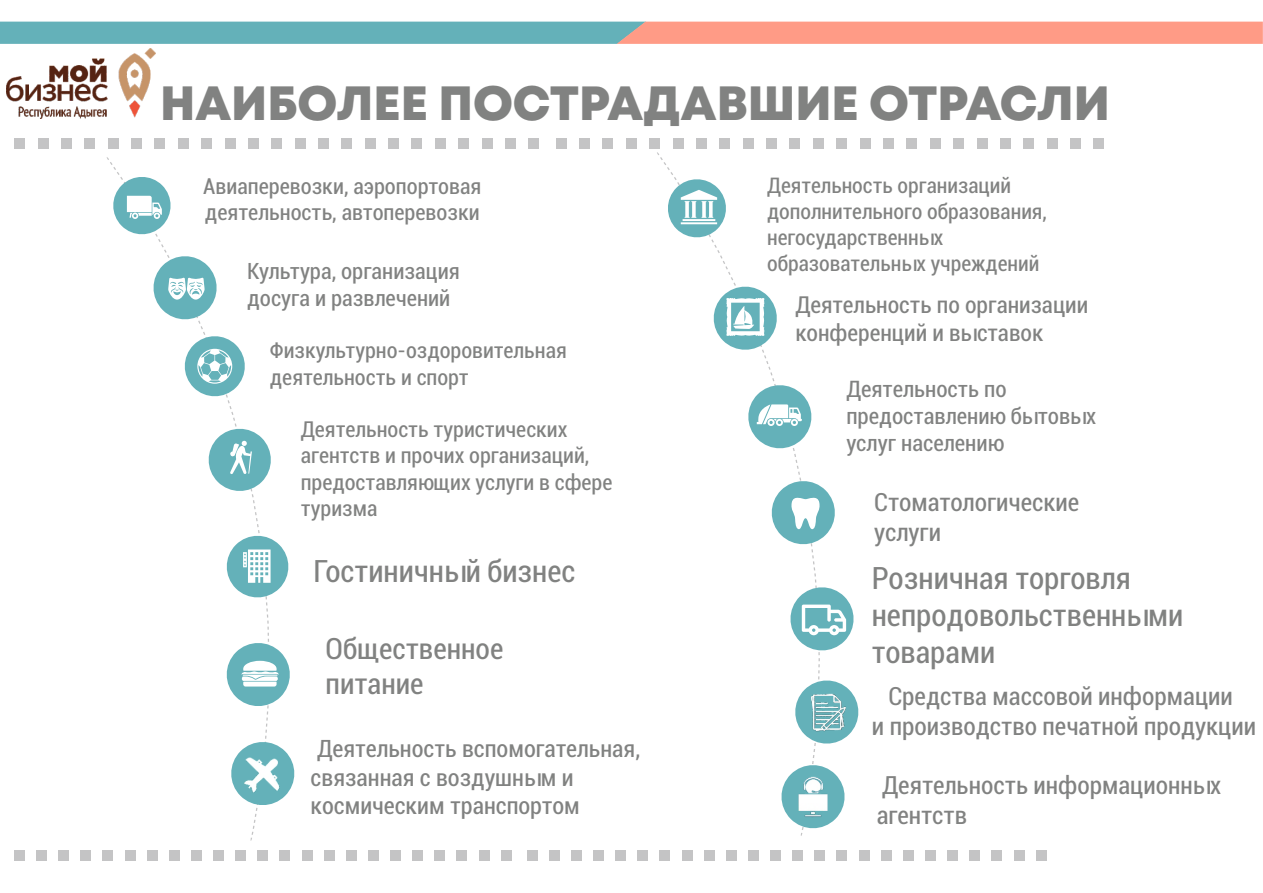
<style>
.page{position:relative;width:1263px;height:893px;background:#fff}
.page>*{position:absolute;margin:0;border:0;box-sizing:border-box;transform-origin:0 0}
.t1{font:48px "Mont Heavy DEMO";color:#818281}
.t2{font:condensed 30.9px/37px "Roboto";color:#818281}
.t3{font:condensed 29.4px/35.2px "Roboto";color:#818281}
.t4{font:condensed 25.05px/30.2px "Roboto";color:#818281}
.t5{font:condensed 24px/28.8px "Roboto";color:#818281}
.t6{font:condensed 23.4px/28px "Roboto";color:#818281}
.t7{font:condensed 22.8px/27.5px "Roboto";color:#818281}
.t8{font:condensed 22.5px/27px "Roboto";color:#818281}
.t9{font:condensed 22.2px/26.7px "Roboto";color:#818281}
.t10{font:condensed 22.05px/26.4px "Roboto";color:#818281}
.t11{font:condensed 21.6px/26px "Roboto";color:#818281}
</style>
<div class="page">
<div style="left:14px;top:138px;width:11px;height:11px;background:#c4c4c5"></div>
<div style="left:38px;top:138px;width:11px;height:11px;background:#c4c4c5"></div>
<div style="left:61px;top:138px;width:11px;height:11px;background:#c4c4c5"></div>
<div style="left:84px;top:138px;width:11px;height:11px;background:#c4c4c5"></div>
<div style="left:108px;top:138px;width:11px;height:11px;background:#c4c4c5"></div>
<div style="left:131px;top:138px;width:11px;height:11px;background:#c4c4c5"></div>
<div style="left:154px;top:138px;width:11px;height:11px;background:#c4c4c5"></div>
<div style="left:178px;top:138px;width:11px;height:11px;background:#c4c4c5"></div>
<div style="left:201px;top:138px;width:11px;height:11px;background:#c4c4c5"></div>
<div style="left:225px;top:138px;width:11px;height:11px;background:#c4c4c5"></div>
<div style="left:248px;top:138px;width:11px;height:11px;background:#c4c4c5"></div>
<div style="left:271px;top:138px;width:11px;height:11px;background:#c4c4c5"></div>
<div style="left:295px;top:138px;width:11px;height:11px;background:#c4c4c5"></div>
<div style="left:318px;top:138px;width:11px;height:11px;background:#c4c4c5"></div>
<div style="left:341px;top:138px;width:11px;height:11px;background:#c4c4c5"></div>
<div style="left:365px;top:138px;width:11px;height:11px;background:#c4c4c5"></div>
<div style="left:388px;top:138px;width:11px;height:11px;background:#c4c4c5"></div>
<div style="left:411px;top:138px;width:11px;height:11px;background:#c4c4c5"></div>
<div style="left:435px;top:138px;width:11px;height:11px;background:#c4c4c5"></div>
<div style="left:458px;top:138px;width:11px;height:11px;background:#c4c4c5"></div>
<div style="left:482px;top:138px;width:11px;height:11px;background:#c4c4c5"></div>
<div style="left:505px;top:138px;width:11px;height:11px;background:#c4c4c5"></div>
<div style="left:528px;top:138px;width:11px;height:11px;background:#c4c4c5"></div>
<div style="left:556px;top:138px;width:11px;height:11px;background:#c4c4c5"></div>
<div style="left:579px;top:138px;width:11px;height:11px;background:#c4c4c5"></div>
<div style="left:602px;top:138px;width:11px;height:11px;background:#c4c4c5"></div>
<div style="left:626px;top:138px;width:11px;height:11px;background:#c4c4c5"></div>
<div style="left:649px;top:138px;width:11px;height:11px;background:#c4c4c5"></div>
<div style="left:673px;top:138px;width:11px;height:11px;background:#c4c4c5"></div>
<div style="left:696px;top:138px;width:11px;height:11px;background:#c4c4c5"></div>
<div style="left:719px;top:138px;width:11px;height:11px;background:#c4c4c5"></div>
<div style="left:743px;top:138px;width:11px;height:11px;background:#c4c4c5"></div>
<div style="left:766px;top:138px;width:11px;height:11px;background:#c4c4c5"></div>
<div style="left:789px;top:138px;width:11px;height:11px;background:#c4c4c5"></div>
<div style="left:813px;top:138px;width:11px;height:11px;background:#c4c4c5"></div>
<div style="left:836px;top:138px;width:11px;height:11px;background:#c4c4c5"></div>
<div style="left:859px;top:138px;width:11px;height:11px;background:#c4c4c5"></div>
<div style="left:883px;top:138px;width:11px;height:11px;background:#c4c4c5"></div>
<div style="left:906px;top:138px;width:11px;height:11px;background:#c4c4c5"></div>
<div style="left:930px;top:138px;width:11px;height:11px;background:#c4c4c5"></div>
<div style="left:953px;top:138px;width:11px;height:11px;background:#c4c4c5"></div>
<div style="left:976px;top:138px;width:11px;height:11px;background:#c4c4c5"></div>
<div style="left:1000px;top:138px;width:11px;height:11px;background:#c4c4c5"></div>
<div style="left:1023px;top:138px;width:11px;height:11px;background:#c4c4c5"></div>
<div style="left:1046px;top:138px;width:11px;height:11px;background:#c4c4c5"></div>
<div style="left:1070px;top:138px;width:11px;height:11px;background:#c4c4c5"></div>
<div style="left:1093px;top:138px;width:11px;height:11px;background:#c4c4c5"></div>
<div style="left:14px;top:850px;width:11px;height:11px;background:#c4c4c5"></div>
<div style="left:36px;top:850px;width:11px;height:11px;background:#c4c4c5"></div>
<div style="left:58px;top:850px;width:11px;height:11px;background:#c4c4c5"></div>
<div style="left:81px;top:850px;width:10px;height:11px;background:#c4c4c5"></div>
<div style="left:103px;top:850px;width:10px;height:11px;background:#c4c4c5"></div>
<div style="left:125px;top:850px;width:10px;height:11px;background:#c4c4c5"></div>
<div style="left:147px;top:850px;width:10px;height:11px;background:#c4c4c5"></div>
<div style="left:169px;top:850px;width:11px;height:11px;background:#c4c4c5"></div>
<div style="left:191px;top:850px;width:11px;height:11px;background:#c4c4c5"></div>
<div style="left:213px;top:850px;width:11px;height:11px;background:#c4c4c5"></div>
<div style="left:235px;top:850px;width:11px;height:11px;background:#c4c4c5"></div>
<div style="left:258px;top:850px;width:10px;height:11px;background:#c4c4c5"></div>
<div style="left:280px;top:850px;width:10px;height:11px;background:#c4c4c5"></div>
<div style="left:302px;top:850px;width:10px;height:11px;background:#c4c4c5"></div>
<div style="left:324px;top:850px;width:10px;height:11px;background:#c4c4c5"></div>
<div style="left:346px;top:850px;width:10px;height:11px;background:#c4c4c5"></div>
<div style="left:368px;top:850px;width:11px;height:11px;background:#c4c4c5"></div>
<div style="left:390px;top:850px;width:11px;height:11px;background:#c4c4c5"></div>
<div style="left:412px;top:850px;width:11px;height:11px;background:#c4c4c5"></div>
<div style="left:435px;top:850px;width:10px;height:11px;background:#c4c4c5"></div>
<div style="left:457px;top:850px;width:10px;height:11px;background:#c4c4c5"></div>
<div style="left:479px;top:850px;width:10px;height:11px;background:#c4c4c5"></div>
<div style="left:501px;top:850px;width:10px;height:11px;background:#c4c4c5"></div>
<div style="left:527px;top:850px;width:10px;height:11px;background:#c4c4c5"></div>
<div style="left:549px;top:850px;width:10px;height:11px;background:#c4c4c5"></div>
<div style="left:571px;top:850px;width:11px;height:11px;background:#c4c4c5"></div>
<div style="left:593px;top:850px;width:11px;height:11px;background:#c4c4c5"></div>
<div style="left:615px;top:850px;width:11px;height:11px;background:#c4c4c5"></div>
<div style="left:638px;top:850px;width:10px;height:11px;background:#c4c4c5"></div>
<div style="left:660px;top:850px;width:10px;height:11px;background:#c4c4c5"></div>
<div style="left:682px;top:850px;width:10px;height:11px;background:#c4c4c5"></div>
<div style="left:704px;top:850px;width:10px;height:11px;background:#c4c4c5"></div>
<div style="left:726px;top:850px;width:10px;height:11px;background:#c4c4c5"></div>
<div style="left:748px;top:850px;width:11px;height:11px;background:#c4c4c5"></div>
<div style="left:770px;top:850px;width:11px;height:11px;background:#c4c4c5"></div>
<div style="left:792px;top:850px;width:11px;height:11px;background:#c4c4c5"></div>
<div style="left:814px;top:850px;width:11px;height:11px;background:#c4c4c5"></div>
<div style="left:837px;top:850px;width:10px;height:11px;background:#c4c4c5"></div>
<div style="left:859px;top:850px;width:10px;height:11px;background:#c4c4c5"></div>
<div style="left:881px;top:850px;width:10px;height:11px;background:#c4c4c5"></div>
<div style="left:903px;top:850px;width:11px;height:11px;background:#c4c4c5"></div>
<div style="left:925px;top:850px;width:11px;height:11px;background:#c4c4c5"></div>
<div style="left:947px;top:850px;width:11px;height:11px;background:#c4c4c5"></div>
<div style="left:970px;top:850px;width:10px;height:11px;background:#c4c4c5"></div>
<div style="left:992px;top:850px;width:10px;height:11px;background:#c4c4c5"></div>
<div style="left:1014px;top:850px;width:10px;height:11px;background:#c4c4c5"></div>
<div style="left:1036px;top:850px;width:10px;height:11px;background:#c4c4c5"></div>
<svg style="left:0;top:22px;width:1263px;height:22px;background:#b1a6a0"></svg>
<svg style="left:226px;top:535px;width:63px;height:65px"></svg>
<svg style="left:153px;top:255px;width:64px;height:67px"></svg>
<svg style="left:226px;top:640px;width:64px;height:69px"></svg>
<svg style="left:748px;top:384px;width:64px;height:67px"></svg>
<svg style="left:113px;top:174px;width:58px;height:63px"></svg>
<svg style="left:184px;top:333px;width:61px;height:65px"></svg>
<svg style="left:771px;top:478px;width:64px;height:69px"></svg>
<svg style="left:208px;top:426px;width:63px;height:66px"></svg>
<svg style="left:790px;top:585px;width:64px;height:68px"></svg>
<svg style="left:713px;top:284px;width:64px;height:69px"></svg>
<svg style="left:668px;top:177px;width:58px;height:63px"></svg>
<img style="left:7px;top:49px;width:148px;height:70px">
<svg style="left:236px;top:741px;width:54px;height:64px"></svg>
<svg style="left:795px;top:677px;width:25px;height:69px"></svg>
<img style="left:231px;top:757px;width:64px;height:36px">
<svg style="left:800px;top:762px;width:26px;height:68px"></svg>
<img style="left:796px;top:680px;width:63px;height:64px">
<img style="left:781px;top:768px;width:64px;height:58px">
<h1 class="t1" style="left:160px;top:85px;width:951px">НАИБОЛЕЕ ПОСТРАДАВШИЕ ОТРАСЛИ</h1>
<p class="t9" style="left:203px;top:175px;width:280px">Авиаперевозки, аэропортовая деятельность, автоперевозки</p>
<p class="t8" style="left:247px;top:260px;width:214px">Культура, организация досуга и развлечений</p>
<p class="t10" style="left:270px;top:340px;width:298px">Физкультурно-оздоровительная деятельность и спорт</p>
<p class="t10" style="left:301px;top:418px;width:313px">Деятельность туристических агентств и прочих организаций, предоставляющих услуги в сфере туризма</p>
<h2 class="t2" style="left:313px;top:556px;width:264px">Гостиничный бизнес</h2>
<h3 class="t3" style="left:326px;top:634px;width:179px">Общественное питание</h3>
<p class="t5" style="left:311px;top:736px;width:331px">Деятельность вспомогательная, связанная с воздушным и космическим транспортом</p>
<p class="t11" style="left:767px;top:175px;width:281px">Деятельность организаций дополнительного образования, негосударственных образовательных учреждений</p>
<p class="t6" style="left:795px;top:293px;width:294px">Деятельность по организации конференций и выставок</p>
<p class="t7" style="left:846px;top:377px;width:251px">Деятельность по предоставлению бытовых услуг населению</p>
<p class="t4" style="left:874px;top:490px;width:207px">Стоматологические услуги</p>
<h2 class="t2" style="left:872px;top:562px;width:313px">Розничная торговля непродовольственными товарами</h2>
<p class="t4" style="left:872px;top:684px;width:386px;text-align:center">Средства массовой информации<br>и производство печатной продукции</p>
<p class="t4" style="left:877px;top:772px;width:346px">Деятельность информационных агентств</p>
</div>
